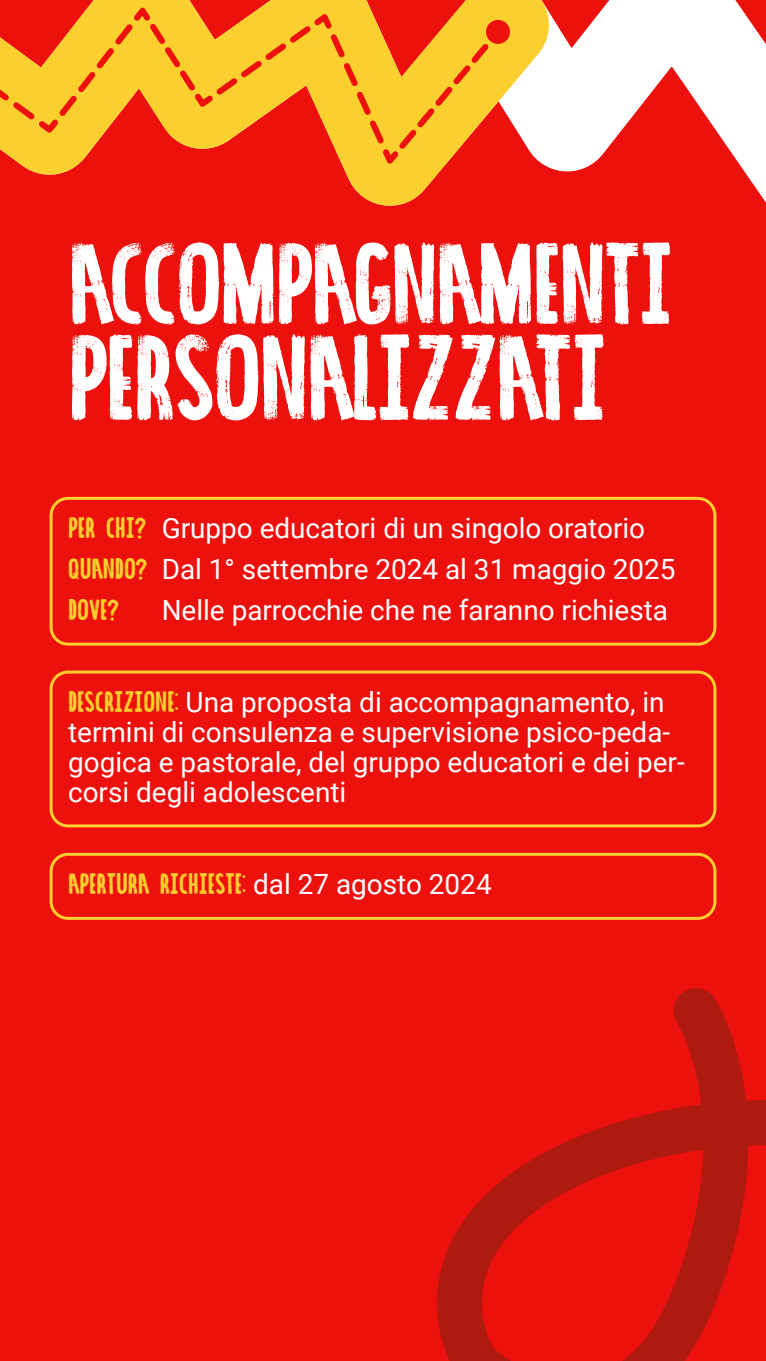
<style>
.page{position:relative;width:766px;height:1361px;background:#fff}
.page>*{position:absolute;margin:0;border:0;box-sizing:border-box;transform-origin:0 0}
.t1{font:condensed 123px "Ocean Six";letter-spacing:-.02em;color:#fff}
.t2{font:condensed 117px "Ocean Six";letter-spacing:-.02em;color:#fff}
.t3{font:condensed 30px "Ocean Six";color:#fbcf2e}
.t4{font:27.9px/30px "Roboto";color:#fff}
.s1{font-family:"Ocean Six";font-stretch:condensed;font-size:30px;color:#fbcf2e}
.s2{font-family:"Roboto";font-stretch:normal;font-size:27.9px;color:#fff}
</style>
<div class="page">
<div style="left:0;top:0;width:765px;height:1361px;background:#ec110d"></div>
<div style="left:50px;top:497px;width:666px;height:148px;border:3px solid #fbcf2e;border-radius:17px"></div>
<div style="left:50px;top:670px;width:666px;height:157px;border:3px solid #fbcf2e;border-radius:17px"></div>
<div style="left:50px;top:853px;width:666px;height:67px;border:3px solid #fbcf2e;border-radius:17px"></div>
<svg style="left:437px;top:988px;width:328px;height:373px"></svg>
<svg style="left:630px;top:0;width:135px;height:201px"></svg>
<svg style="left:34px;top:0;width:596px;height:206px"></svg>
<svg style="left:0;top:0;width:506px;height:172px"></svg>
<div style="left:486px;top:20px;width:24px;height:24px;background:#ec110d;border-radius:50%"></div>
<h2 class="t2" style="left:68px;top:211px;width:606px">ACCOMPAGNAMENTI</h2>
<h1 class="t1" style="left:68px;top:301px;width:540px">PERSONALIZZATI</h1>
<p class="t4" style="left:68px;top:506px;width:609px;line-height:40.8px"><span class="s1">PER CHI?</span> Gruppo educatori di un singolo oratorio<br><span class="s1">QUANDO?</span> Dal 1° settembre 2024 al 31 maggio 2025</p>
<p class="t3" style="left:68px;top:591px;width:52px">DOVE?</p>
<p class="t4" style="left:162px;top:594px;width:507px">Nelle parrocchie che ne faranno richiesta</p>
<p class="t4" style="left:68px;top:685px;width:618px"><span class="s1">DESCRIZIONE:</span> Una proposta di accompagnamento, in termini di consulenza e supervisione psico-peda&shy;gogica e pastorale, del gruppo educatori e dei per&shy;corsi degli adolescenti</p>
<p class="t3" style="left:68px;top:865px;width:425px">APERTURA RICHIESTE: <span class="s2">dal 27 agosto 2024</span></p>
</div>
